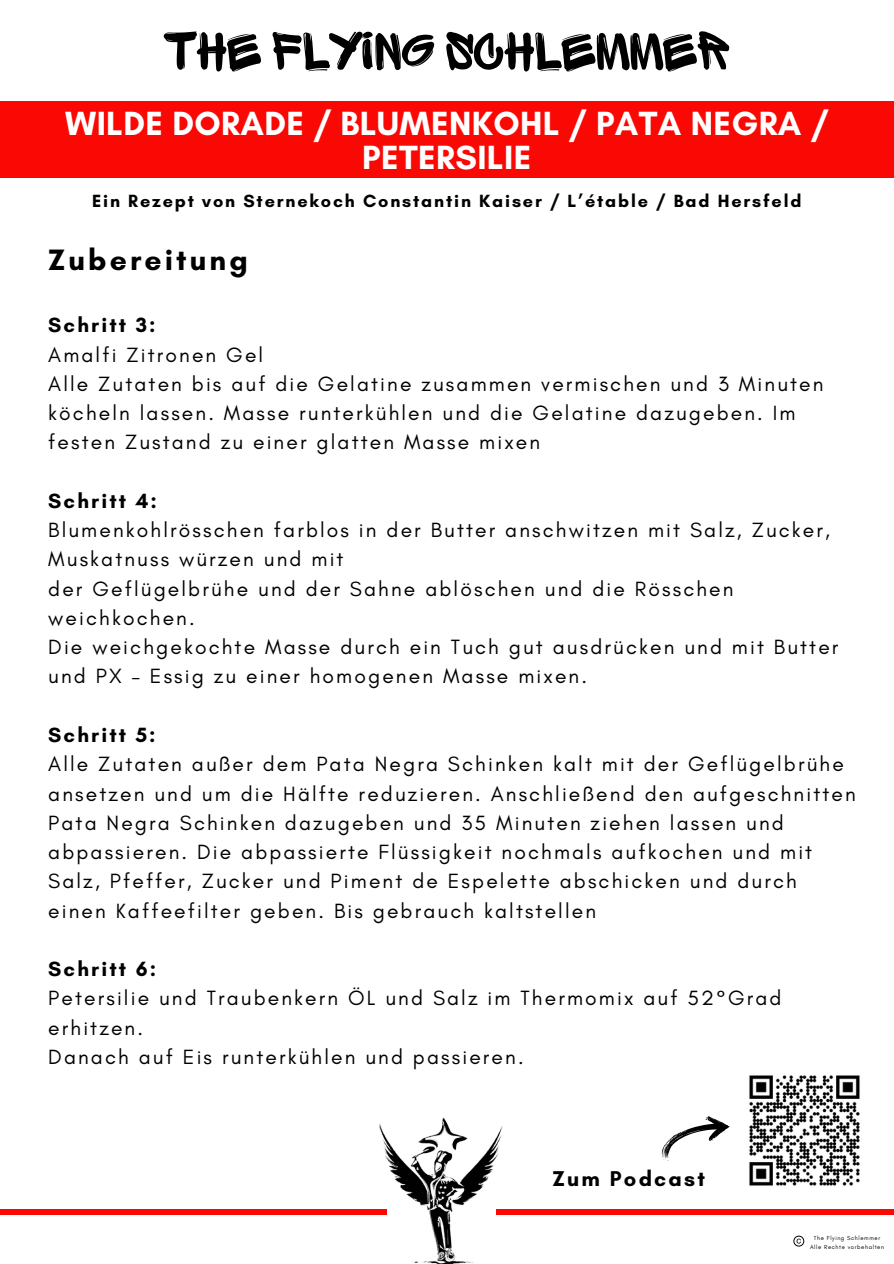
<style>
.page{position:relative;width:894px;height:1264px;background:#fff}
.page>*{position:absolute;margin:0;border:0;box-sizing:border-box;transform-origin:0 0}
.t1{font:56.85px "Sprite Graffiti";color:#000}
.t2{font:700 34.2px/33.8px "Glacial Indifference";letter-spacing:.01em;color:#fff;text-align:center}
.t3{font:700 30px "Glacial Indifference";letter-spacing:.1em;color:#000}
.t4{font:700 21.75px "Glacial Indifference";letter-spacing:.1em;color:#000}
.t5{font:21px/29.2px "Glacial Indifference";letter-spacing:.1em;color:#000}
.t6{font:700 18px "Glacial Indifference";letter-spacing:.1em;color:#000}
.t7{font:6px "Glacial Indifference";letter-spacing:.1em;color:#000}
.s1{font-weight:700}
</style>
<div class="page">
<div style="left:0;top:101px;width:893px;height:76px;background:#fa0804"></div>
<div style="left:496px;top:1209px;width:397px;height:5px;background:#fa0804"></div>
<div style="left:0;top:1209px;width:386px;height:5px;background:#fa0804"></div>
<img style="left:749px;top:1075px;width:111px;height:111px">
<svg style="left:661px;top:1116px;width:69px;height:45px"></svg>
<svg style="left:793px;top:1235px;width:11px;height:11px"></svg>
<img style="left:373px;top:1117px;width:147px;height:146px">
<p class="t1" style="left:163px;top:24px;width:568px">THE FLYING SCHLEMMER</p>
<p class="t2" style="left:65px;top:106px;width:764px">WILDE DORADE / BLUMENKOHL / PATA NEGRA /<br>PETERSILIE</p>
<p class="t6" style="left:92px;top:190px;width:710px">Ein Rezept von Sternekoch Constantin Kaiser / L’étable / Bad Hersfeld</p>
<h5 class="t3" style="left:48px;top:242px;width:201px">Zubereitung</h5>
<h5 class="t5" style="left:48px;top:310px;width:776px"><span class="s1">Schritt 3:<br></span>Amalfi Zitronen Gel<br>Alle Zutaten bis auf die Gelatine zusammen vermischen und 3 Minuten köcheln lassen. Masse runterkühlen und die Gelatine dazugeben. Im festen Zustand zu einer glatten Masse mixen</h5>
<h5 class="t5" style="left:48px;top:486px;width:791px"><span class="s1">Schritt 4:<br></span>Blumenkohlrösschen farblos in der Butter anschwitzen mit Salz, Zucker, Muskatnuss würzen und mit<br>der Geflügelbrühe und der Sahne ablöschen und die Rösschen weichkochen.<br>Die weichgekochte Masse durch ein Tuch gut ausdrücken und mit Butter und PX – Essig zu einer homogenen Masse mixen.</h5>
<p class="t5" style="left:48px;top:720px;width:808px"><span class="s1">Schritt 5:<br></span>Alle Zutaten außer dem Pata Negra Schinken kalt mit der Geflügelbrühe ansetzen und um die Hälfte reduzieren. Anschließend den aufgeschnitten Pata Negra Schinken dazugeben und 35 Minuten ziehen lassen und abpassieren. Die abpassierte Flüssigkeit nochmals aufkochen und mit Salz, Pfeffer, Zucker und Piment de Espelette abschicken und durch einen Kaffeefilter geben. Bis gebrauch kaltstellen</p>
<h4 class="t5" style="left:48px;top:954px;width:734px"><span class="s1">Schritt 6:<br></span>Petersilie und Traubenkern ÖL und Salz im Thermomix auf 52°Grad erhitzen.<br>Danach auf Eis runterkühlen und passieren.</h4>
<p class="t4" style="left:552px;top:1165px;width:154px">Zum Podcast</p>
<h2 class="t7" style="left:813px;top:1234px;width:68px">The Flying Schlemmer</h2>
<h6 class="t7" style="left:809px;top:1242px;width:75px">Alle Rechte vorbehalten</h6>
</div>
